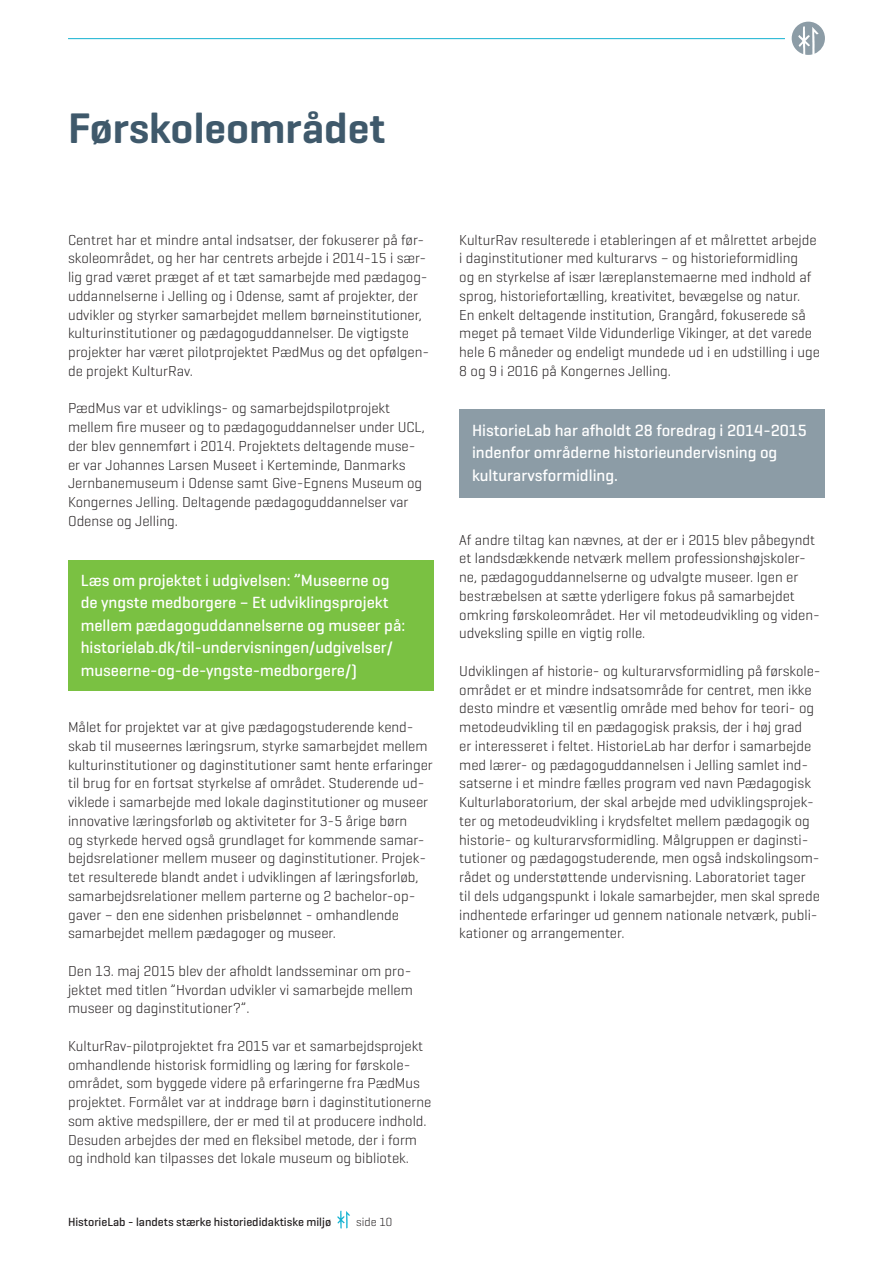
<style>
.page{position:relative;width:893px;height:1263px;background:#fff}
.page>*{position:absolute;margin:0;border:0;box-sizing:border-box;transform-origin:0 0}
.rubrik{font:600 43.5px "Geogrotesque";color:#3f596b}
.boks{font:500 16.5px/22.5px "Geogrotesque";color:#fff}
.Brødtekst{font:300 14.7px/18.8px "Geogrotesque";color:#231f20}
.t1{font:500 12px "Geogrotesque";color:#231f20}
.t2{font:300 12px "Geogrotesque";color:#231f20}
</style>
<div class="page">
<svg style="left:337px;top:1210px;width:13px;height:18px"></svg>
<hr style="left:68px;top:38px;width:717px;height:1px;background:#14b2d1">
<svg style="left:792px;top:22px;width:33px;height:33px"></svg>
<div style="left:459px;top:409px;width:366px;height:89px;background:#8c9ca6"></div>
<div style="left:68px;top:560px;width:366px;height:131px;background:#7ac142"></div>
<p class="rubrik" style="left:68px;top:101px;width:319px">Førskoleområdet</p>
<p class="Brødtekst" style="left:68px;top:230px;width:363px">Centret har et mindre antal indsatser, der fokuserer på før&shy;skoleområdet, og her har centrets arbejde i 2014-15 i sær&shy;lig grad været præget af et tæt samarbejde med pædagog&shy;uddannelserne i Jelling og i Odense, samt af projekter, der udvikler og styrker samarbejdet mellem børneinstitutioner, kulturinstitutioner og pædagoguddannelser. De vigtigste projekter har været pilotprojektet PædMus og det opfølgen&shy;de projekt KulturRav.</p>
<p class="Brødtekst" style="left:68px;top:398px;width:358px">PædMus var et udviklings- og samarbejdspilotprojekt mellem fire museer og to pædagoguddannelser under UCL, der blev gennemført i 2014. Projektets deltagende muse&shy;er var Johannes Larsen Museet i Kerteminde, Danmarks Jernbanemuseum i Odense samt Give-Egnens Museum og Kongernes Jelling. Deltagende pædagoguddannelser var Odense og Jelling.</p>
<p class="boks" style="left:81px;top:569px;width:326px">Læs om projektet i udgivelsen: ”Museerne og de yngste medborgere – Et udviklingsprojekt mellem pædagoguddannelserne og museer på: historielab.dk/til-undervisningen/udgivelser/ museerne-og-de-yngste-medborgere/)</p>
<p class="Brødtekst" style="left:68px;top:717px;width:366px">Målet for projektet var at give pædagogstuderende kend&shy;skab til museernes læringsrum, styrke samarbejdet mellem kulturinstitutioner og daginstitutioner samt hente erfaringer til brug for en fortsat styrkelse af området. Studerende ud&shy;viklede i samarbejde med lokale daginstitutioner og museer innovative læringsforløb og aktiviteter for 3-5 årige børn<br>og styrkede herved også grundlaget for kommende samar&shy;bejdsrelationer mellem museer og daginstitutioner. Projek&shy;tet resulterede blandt andet i udviklingen af læringsforløb, samarbejdsrelationer mellem parterne og 2 bachelor-op&shy;gaver – den ene sidenhen prisbelønnet - omhandlende samarbejdet mellem pædagoger og museer.</p>
<p class="Brødtekst" style="left:68px;top:961px;width:346px;text-align:justify">Den 13. maj 2015 blev der afholdt landsseminar om pro&shy;jektet med titlen ”Hvordan udvikler vi samarbejde mellem museer og daginstitutioner?”.</p>
<p class="Brødtekst" style="left:68px;top:1036px;width:365px">KulturRav-pilotprojektet fra 2015 var et samarbejdsprojekt omhandlende historisk formidling og læring for førskole&shy;området, som byggede videre på erfaringerne fra PædMus projektet. Formålet var at inddrage børn i daginstitutionerne som aktive medspillere, der er med til at producere indhold.<br>Desuden arbejdes der med en fleksibel metode, der i form og indhold kan tilpasses det lokale museum og bibliotek.</p>
<p class="t1" style="left:68px;top:1214px;width:265px">HistorieLab - landets stærke historiedidaktiske miljø</p>
<p class="t2" style="left:356px;top:1214px;width:37px">side 10</p>
<p class="Brødtekst" style="left:459px;top:230px;width:362px">KulturRav resulterede i etableringen af et målrettet arbejde i daginstitutioner med kulturarvs – og historieformidling<br>og en styrkelse af især læreplanstemaerne med indhold af sprog, historiefortælling, kreativitet, bevægelse og natur.<br>En enkelt deltagende institution, Grangård, fokuserede så meget på temaet Vilde Vidunderlige Vikinger, at det varede hele 6 måneder og endeligt mundede ud i en udstilling i uge 8 og 9 i 2016 på Kongernes Jelling.</p>
<p class="boks" style="left:472px;top:419px;width:336px">HistorieLab har afholdt 28 foredrag i 2014-2015 indenfor områderne historieundervisning og kulturarvsformidling.</p>
<p class="Brødtekst" style="left:459px;top:530px;width:362px">Af andre tiltag kan nævnes, at der er i 2015 blev påbegyndt et landsdækkende netværk mellem professionshøjskoler&shy;ne, pædagoguddannelserne og udvalgte museer. Igen er bestræbelsen at sætte yderligere fokus på samarbejdet omkring førskoleområdet. Her vil metodeudvikling og viden&shy;udveksling spille en vigtig rolle.</p>
<p class="Brødtekst" style="left:459px;top:661px;width:363px">Udviklingen af historie- og kulturarvsformidling på førskole&shy;området er et mindre indsatsområde for centret, men ikke desto mindre et væsentlig område med behov for teori- og metodeudvikling til en pædagogisk praksis, der i høj grad<br>er interesseret i feltet. HistorieLab har derfor i samarbejde med lærer- og pædagoguddannelsen i Jelling samlet ind&shy;satserne i et mindre fælles program ved navn Pædagogisk Kulturlaboratorium, der skal arbejde med udviklingsprojek&shy;ter og metodeudvikling i krydsfeltet mellem pædagogik og historie- og kulturarvsformidling. Målgruppen er daginsti&shy;tutioner og pædagogstuderende, men også indskolingsom&shy;rådet og understøttende undervisning. Laboratoriet tager til dels udgangspunkt i lokale samarbejder, men skal sprede indhentede erfaringer ud gennem nationale netværk, publi&shy;kationer og arrangementer.</p>
</div>
